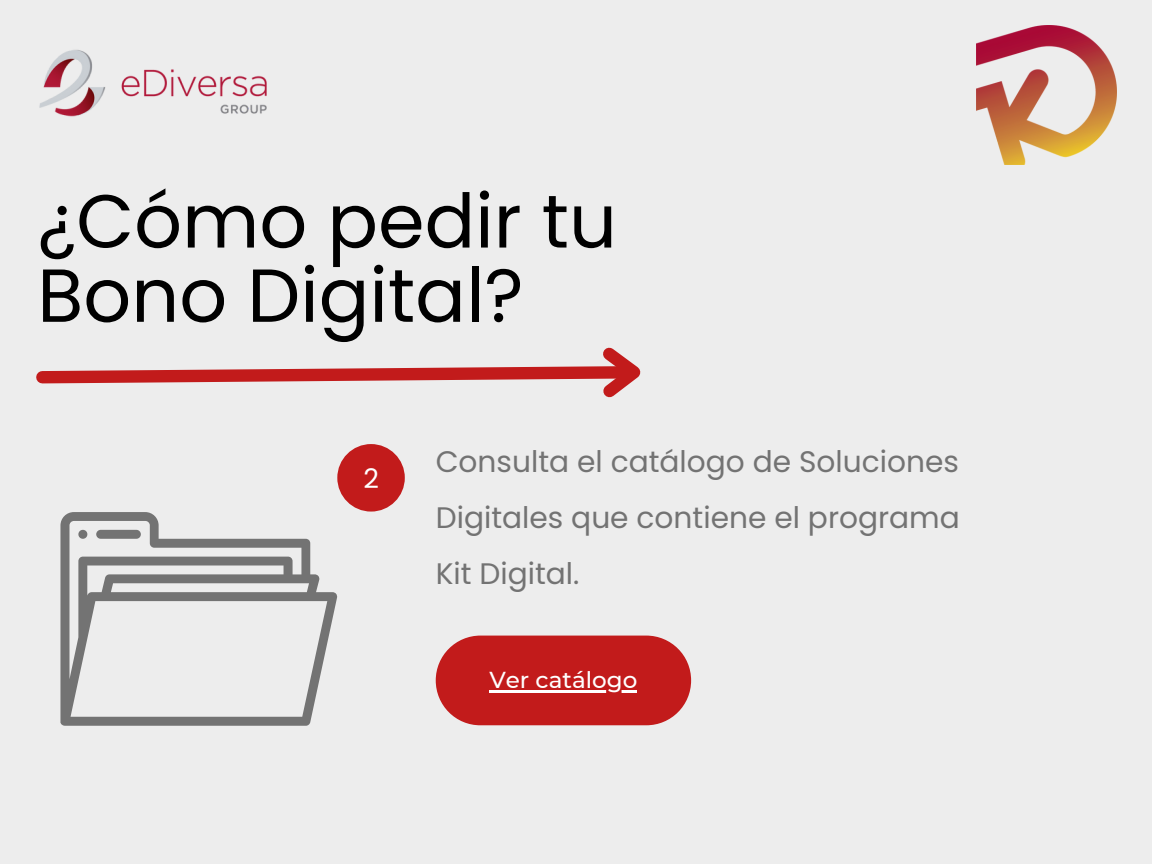
<style>
.page{position:relative;width:1152px;height:864px;background:#ededed}
.page>*{position:absolute;margin:0;border:0;box-sizing:border-box;transform-origin:0 0}
.t1{font:75px/74.2px "Poppins";color:#000}
.t2{font:29.7px/56.1px "Poppins";color:#737373;text-align:justify}
.t3{font:27px "Poppins";color:#fff}
.t4{font:500 23.1px "Montserrat";color:#fff}
</style>
<div class="page">
<img style="left:39px;top:50px;width:228px;height:67px">
<svg style="left:36px;top:347px;width:605px;height:51px"></svg>
<img style="left:977px;top:25px;width:139px;height:140px">
<div style="left:337px;top:444px;width:68px;height:68px;background:#c21b1b;border-radius:50%"></div>
<div style="left:436px;top:636px;width:255px;height:89px;background:#c21b1b;border-radius:45px"></div>
<svg style="left:60px;top:512px;width:277px;height:214px"></svg>
<div style="left:96px;top:530px;width:45px;height:9px;background:#737373;border-radius:4px"></div>
<svg style="left:78px;top:530px;width:9px;height:9px"></svg>
<hr style="left:489px;top:691px;width:148px;height:2px;background:#fff">
<p class="t1" style="left:37px;top:184px;width:581px">¿Cómo pedir tu<br>Bono Digital?</p>
<p class="t3" style="left:364px;top:459px;width:17px">2</p>
<p class="t2" style="left:436px;top:433px;width:526px">Consulta el catálogo de Soluciones Digitales que contiene el programa Kit Digital.</p>
<p class="t4" style="left:489px;top:666px;width:149px">Ver catálogo</p>
</div>
